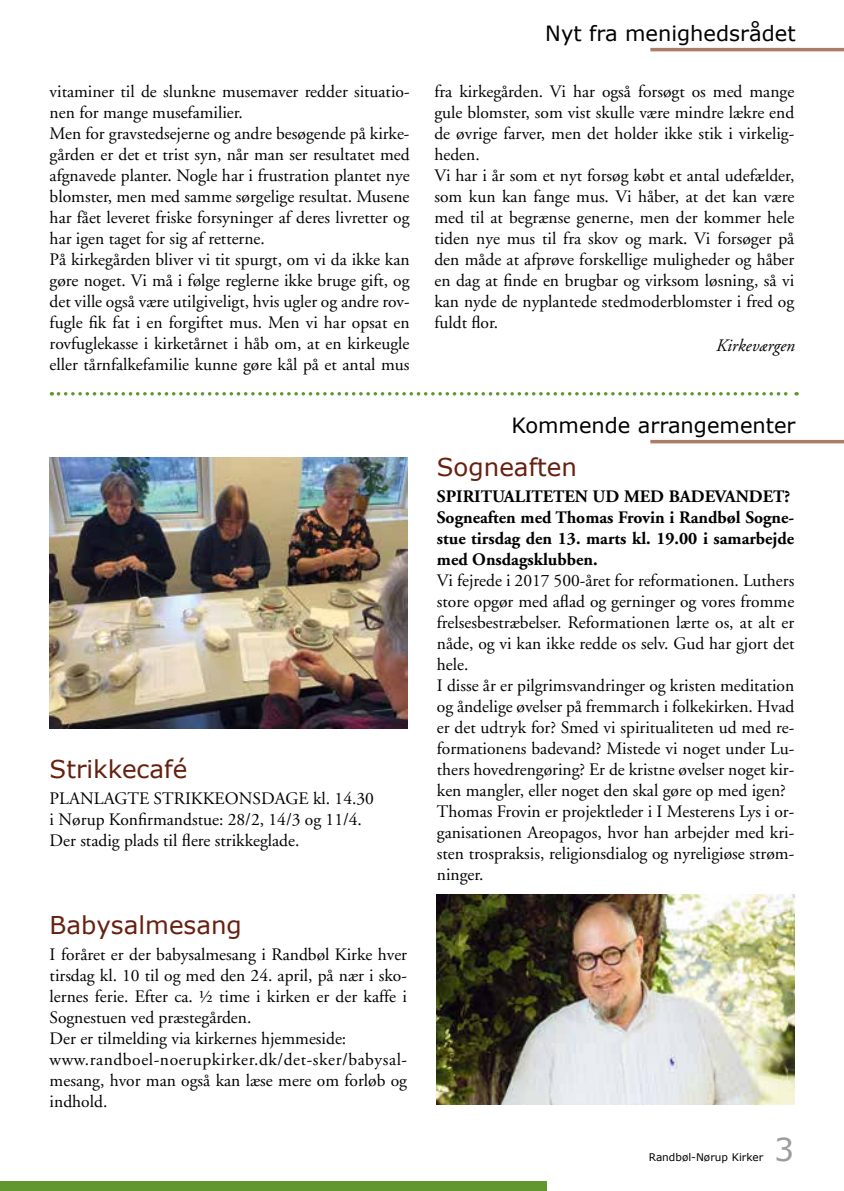
<style>
.page{position:relative;width:844px;height:1191px;background:#fff}
.page>*{position:absolute;margin:0;border:0;box-sizing:border-box;transform-origin:0 0}
.t1{font:31.5px "Verdana";color:#9d9d9c}
.t2{font:24.5px "Verdana";color:#66200f}
.t3{font:21px "Verdana";color:#000}
.t4{font:17.5px/21px "Adobe Garamond";color:#000}
.t5{font:700 17.5px/21px "Adobe Garamond";color:#000}
.t6{font:italic 17.5px "Adobe Garamond";color:#000}
.t7{font:10.5px "Verdana";color:#000}
</style>
<div class="page">
<div style="left:0;top:1181px;width:546px;height:10px;background:#629730"></div>
<hr style="left:650px;top:48px;width:193px;height:3px;background:#ab7d69">
<hr style="left:650px;top:440px;width:193px;height:3px;background:#ab7d69">
<svg style="left:58px;top:392px;width:738px;height:3px"></svg>
<img style="left:437px;top:894px;width:357px;height:210px">
<img style="left:50px;top:457px;width:357px;height:271px">
<p class="t3" style="left:545px;top:20px;width:252px">Nyt fra menighedsrådet</p>
<p class="t4" style="left:50px;top:82px;width:361px">vitaminer til de slunkne musemaver redder situatio&shy;nen for mange musefamilier.<br>Men for gravstedsejerne og andre besøgende på kirke&shy;gården er det et trist syn, når man ser resultatet med afgnavede planter. Nogle har i frustration plantet nye blomster, men med samme sørgelige resultat. Musene har fået leveret friske forsyninger af deres livretter og har igen taget for sig af retterne.<br>På kirkegården bliver vi tit spurgt, om vi da ikke kan gøre noget. Vi må i følge reglerne ikke bruge gift, og det ville også være utilgiveligt, hvis ugler og andre rov&shy;fugle fik fat i en forgiftet mus. Men vi har opsat en rovfuglekasse i kirketårnet i håb om, at en kirkeugle eller tårnfalkefamilie kunne gøre kål på et antal mus</p>
<p class="t4" style="left:434px;top:82px;width:361px">fra kirkegården. Vi har også forsøgt os med mange gule blomster, som vist skulle være mindre lækre end de øvrige farver, men det holder ikke stik i virkelig&shy;heden.<br>Vi har i år som et nyt forsøg købt et antal udefælder, som kun kan fange mus. Vi håber, at det kan være med til at begrænse generne, men der kommer hele tiden nye mus til fra skov og mark. Vi forsøger på den måde at afprøve forskellige muligheder og håber en dag at finde en brugbar og virksom løsning, så vi kan nyde de nyplantede stedmoderblomster i fred og fuldt flor.</p>
<p class="t6" style="left:715px;top:336px;width:80px">Kirkeværgen</p>
<h2 class="t2" style="left:50px;top:753px;width:139px">Strikkecafé</h2>
<p class="t4" style="left:50px;top:788px;width:137px">Planlagte strikkeonsdage</p>
<p class="t4" style="left:50px;top:788px;width:326px;text-indent:263px">kl. 14.30 i Nørup Konfirmandstue: 28/2, 14/3 og 11/4.<br>Der stadig plads til flere strikkeglade.</p>
<h2 class="t2" style="left:50px;top:909px;width:194px">Babysalmesang</h2>
<p class="t4" style="left:50px;top:944px;width:359px">I foråret er der babysalmesang i Randbøl Kirke hver tirsdag kl. 10 til og med den 24. april, på nær i sko&shy;lernes ferie. Efter ca. ½ time i kirken er der kaffe i Sognestuen ved præstegården.<br>Der er tilmelding via kirkernes hjemmeside: www.randboel-noerupkirker.dk/det-sker/babysal&shy;mesang, hvor man også kan læse mere om forløb og indhold.</p>
<p class="t3" style="left:511px;top:412px;width:285px">Kommende arrangementer</p>
<h2 class="t2" style="left:437px;top:451px;width:142px">Sogneaften</h2>
<p class="t5" style="left:437px;top:486px;width:359px">Spiritualiteten ud med badevandet?<br>Sogneaften med Thomas Frovin i Randbøl Sogne&shy;stue tirsdag den 13. marts kl. 19.00 i samarbejde med Onsdagsklubben.</p>
<p class="t4" style="left:437px;top:570px;width:359px">Vi fejrede i 2017 500-året for reformationen. Luthers store opgør med aflad og gerninger og vores fromme frelsesbestræbelser. Reformationen lærte os, at alt er nåde, og vi kan ikke redde os selv. Gud har gjort det hele.<br>I disse år er pilgrimsvandringer og kristen meditation og åndelige øvelser på fremmarch i folkekirken. Hvad er det udtryk for? Smed vi spiritualiteten ud med re&shy;formationens badevand? Mistede vi noget under Lu&shy;thers hovedrengøring? Er de kristne øvelser noget kir&shy;ken mangler, eller noget den skal gøre op med igen?<br>Thomas Frovin er projektleder i I Mesterens Lys i or&shy;ganisationen Areopagos, hvor han arbejder med kri&shy;sten trospraksis, religionsdialog og nyreligiøse strøm&shy;ninger.</p>
<p class="t7" style="left:648px;top:1150px;width:116px">Randbøl-Nørup Kirker</p>
<h1 class="t1" style="left:774px;top:1129px;width:22px">3</h1>
</div>
